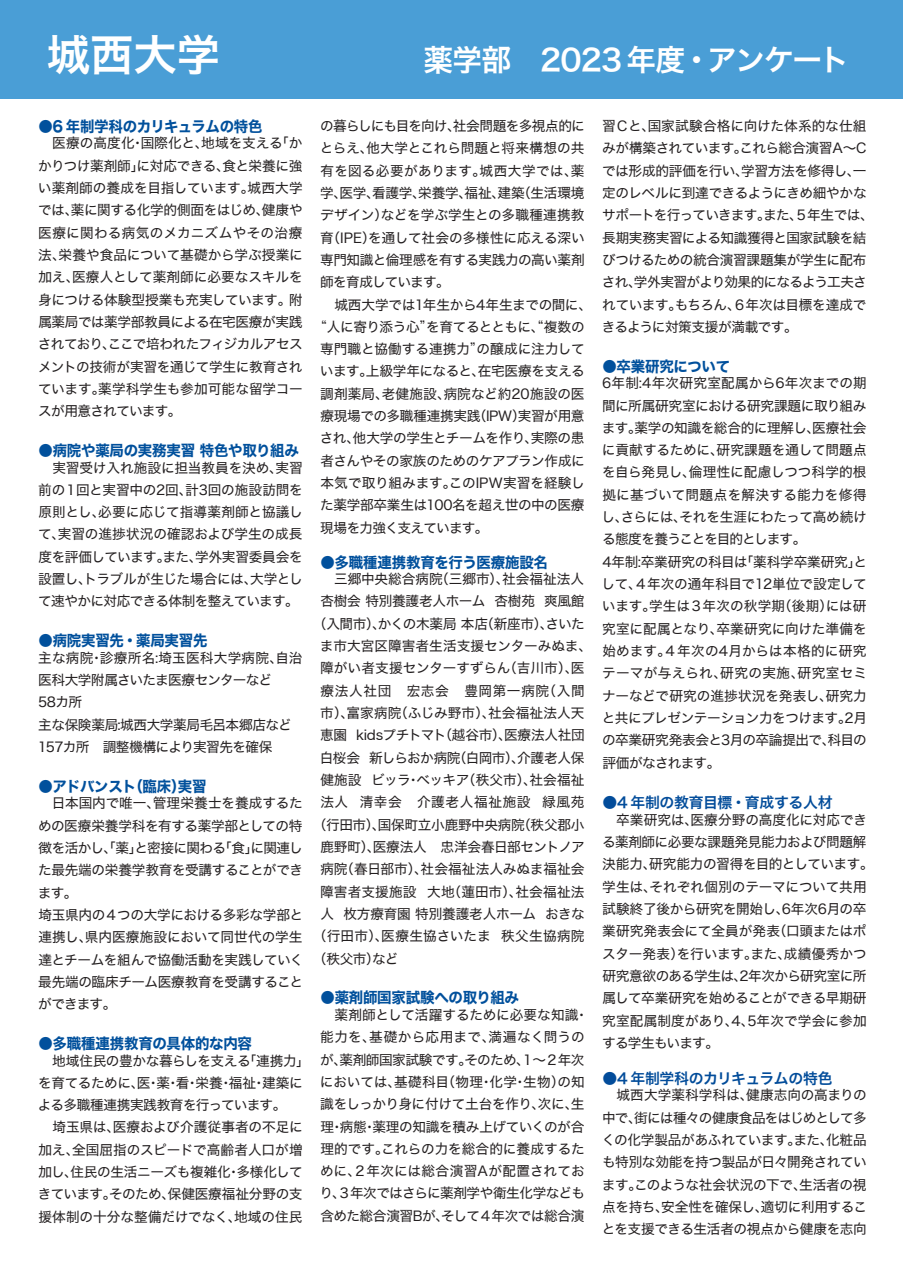
<style>
.page{position:relative;width:903px;height:1275px;background:#fff}
.page>*{position:absolute;margin:0;border:0;box-sizing:border-box;transform-origin:0 0}
.t1{font:43.4px "Hiragino Kaku W6 90 msp RKSJ H";color:#fff}
.t2{font:29.75px "Hiragino Kaku W6 90 msp RKSJ H";letter-spacing:-.03em;color:#fff}
.t3{font:14.88px "Hiragino Kaku W7 90 msp RKSJ H";letter-spacing:-.015em;color:#01509c}
.t4{font:14.88px "Hiragino Kaku W6 90 msp RKSJ H";letter-spacing:-.025em;color:#024c9a}
.t5{font:13.65px/22.4px "Hiragino Kaku W4 90 msp RKSJ H";letter-spacing:-.02em;color:#231f20}
.t6{font:13.65px "Hiragino Kaku W4 90 msp RKSJ H";color:#231f20}
.t7{font:13.65px "Hiragino Kaku W4 90 msp RKSJ H";letter-spacing:.005em;color:#231f20}
.t8{font:13.65px "Hiragino Kaku W4 90 msp RKSJ H";letter-spacing:.015em;color:#231f20}
.t9{font:13.65px "Hiragino Kaku W4 90 msp RKSJ H";letter-spacing:.045em;color:#231f20}
.t10{font:13.65px "Hiragino Kaku W4 90 msp RKSJ H";letter-spacing:-.06em;color:#231f20}
.t11{font:13.65px "Hiragino Kaku W4 90 msp RKSJ H";letter-spacing:.01em;color:#231f20}
.t12{font:13.65px "Hiragino Kaku W4 90 msp RKSJ H";letter-spacing:.025em;color:#231f20}
.t13{font:13.65px "Hiragino Kaku W4 90 msp RKSJ H";letter-spacing:-.055em;color:#231f20}
</style>
<div class="page">
<div style="left:0;top:0;width:903px;height:99px;background:#4a9ed6"></div>
<h1 class="t1" style="left:47px;top:33px;width:175px">城西大学</h1>
<h2 class="t2" style="left:423px;top:45px;width:427px">薬学部 2023 年度・アンケート</h2>
<p class="t3" style="left:38px;top:119px;width:226px">●6 年制学科のカリキュラムの特色</p>
<p class="t5" style="left:38px;top:133px;width:266px;text-align:justify">　医療の高度化・国際化と、地域を支える「かかりつけ薬剤師」に対応できる、食と栄養に強い薬剤師の養成を目指しています。城西大学では、薬に関する化学的側面をはじめ、健康や医療に関わる病気のメカニズムやその治療法、栄養や食品について基礎から学ぶ授業に加え、医療人として薬剤師に必要なスキルを身につける体験型授業も充実しています。附属薬局では薬学部教員による在宅医療が実践されており、ここで培われたフィジカルアセスメントの技術が実習を通じて学生に教育されています。薬学科学生も参加可能な留学コースが用意されています。</p>
<p class="t3" style="left:38px;top:443px;width:262px">●病院や薬局の実務実習特色や取り組み</p>
<p class="t5" style="left:38px;top:457px;width:266px;text-align:justify">　実習受け入れ施設に担当教員を決め、実習前の１回と実習中の2回、計3回の施設訪問を原則とし、必要に応じて指導薬剤師と協議して、実習の進捗状況の確認および学生の成長度を評価しています。また、学外実習委員会を設置し、トラブルが生じた場合には、大学として速やかに対応できる体制を整えています。</p>
<p class="t3" style="left:38px;top:633px;width:170px">●病院実習先・薬局実習先</p>
<p class="t5" style="left:38px;top:647px;width:266px">主な病院・診療所名:埼玉医科大学病院、自治医科大学附属さいたま医療センターなど<br>58カ所<br>主な保険薬局:城西大学薬局毛呂本郷店など<br>157カ所　調整機構により実習先を確保</p>
<p class="t3" style="left:38px;top:778px;width:169px">●アドバンスト（臨床）実習</p>
<p class="t5" style="left:38px;top:792px;width:267px">　日本国内で唯一、管理栄養士を養成するための医療栄養学科を有する薬学部としての特徴を活かし、「薬」と密接に関わる「食」に関連した最先端の栄養学教育を受講することができます。<br>埼玉県内の４つの大学における多彩な学部と連携し、県内医療施設において同世代の学生達とチームを組んで協働活動を実践していく最先端の臨床チーム医療教育を受講することができます。</p>
<p class="t3" style="left:38px;top:1036px;width:215px">●多職種連携教育の具体的な内容</p>
<p class="t5" style="left:38px;top:1050px;width:273px">　地域住民の豊かな暮らしを支える「連携力」を育てるために、医・薬・看・栄養・福祉・建築による多職種連携実践教育を行っています。<br>　埼玉県は、医療および介護従事者の不足に加え、全国屈指のスピードで高齢者人口が増加し、住民の生活ニーズも複雑化・多様化してきています。そのため、保健医療福祉分野の支援体制の十分な整備だけでなく、地域の住民</p>
<p class="t10" style="left:320px;top:119px;width:266px">の暮らしにも目を向け、社会問題を多視点的に</p>
<p class="t5" style="left:320px;top:137px;width:266px">とらえ、他大学とこれら問題と将来構想の共</p>
<p class="t12" style="left:320px;top:164px;width:266px">有を図る必要があります。城西大学では、薬</p>
<p class="t5" style="left:320px;top:182px;width:266px">学、医学、看護学、栄養学、福祉、建築（生活環境</p>
<p class="t7" style="left:320px;top:208px;width:266px">デザイン）などを学ぶ学生との多職種連携教</p>
<p class="t5" style="left:320px;top:227px;width:266px">育（IPE）を通して社会の多様性に応える深い</p>
<p class="t5" style="left:320px;top:249px;width:266px">専門知識と倫理感を有する実践力の高い薬剤</p>
<p class="t10" style="left:320px;top:275px;width:131px">師を育成しています。</p>
<p class="t5" style="left:320px;top:294px;width:273px">　城西大学では1年生から4年生までの間に、</p>
<p class="t5" style="left:313px;top:316px;width:273px">“人に寄り添う心”を育てるとともに、“複数の</p>
<p class="t5" style="left:320px;top:338px;width:266px">専門職と協働する連携力”の醸成に注力して</p>
<p class="t5" style="left:320px;top:361px;width:266px">います。上級学年になると、在宅医療を支える</p>
<p class="t7" style="left:320px;top:387px;width:266px">調剤薬局、老健施設、病院など約20施設の医</p>
<p class="t5" style="left:320px;top:405px;width:266px">療現場での多職種連携実践（IPW）実習が用意</p>
<p class="t5" style="left:320px;top:428px;width:266px">され、他大学の学生とチームを作り、実際の患</p>
<p class="t5" style="left:320px;top:450px;width:266px">者さんやその家族のためのケアプラン作成に</p>
<p class="t5" style="left:320px;top:472px;width:266px">本気で取り組みます。このIPW実習を経験し</p>
<p class="t5" style="left:320px;top:495px;width:266px">た薬学部卒業生は100名を超え世の中の医療</p>
<p class="t13" style="left:320px;top:521px;width:170px">現場を力強く支えています。</p>
<p class="t3" style="left:320px;top:554px;width:229px">●多職種連携教育を行う医療施設名</p>
<p class="t5" style="left:320px;top:568px;width:265px">　三郷中央総合病院（三郷市）、社会福祉法人</p>
<p class="t5" style="left:320px;top:591px;width:266px">杏樹会 特別養護老人ホーム 杏樹苑 爽風館</p>
<p class="t5" style="left:313px;top:613px;width:273px">（入間市）、かくの木薬局 本店（新座市）、さいた</p>
<p class="t7" style="left:320px;top:639px;width:273px">ま市大宮区障害者生活支援センターみぬま、</p>
<p class="t6" style="left:320px;top:661px;width:266px">障がい者支援センターすずらん（吉川市）、医</p>
<p class="t9" style="left:320px;top:684px;width:266px">療法人社団　宏志会　豊岡第一病院（入間</p>
<p class="t11" style="left:320px;top:706px;width:266px">市）、富家病院（ふじみ野市）、社会福祉法人天</p>
<p class="t5" style="left:320px;top:724px;width:266px">恵園 kidsプチトマト（越谷市）、医療法人社団</p>
<p class="t5" style="left:320px;top:747px;width:266px">白桜会 新しらおか病院（白岡市）、介護老人保</p>
<p class="t6" style="left:320px;top:773px;width:266px">健施設 ビッラ・ベッキア（秩父市）、社会福祉</p>
<p class="t9" style="left:320px;top:795px;width:266px">法人 清幸会　介護老人福祉施設 緑風苑</p>
<p class="t5" style="left:313px;top:814px;width:273px">（行田市）、国保町立小鹿野中央病院（秩父郡小</p>
<p class="t5" style="left:320px;top:836px;width:266px">鹿野町）、医療法人　忠洋会春日部セントノア</p>
<p class="t6" style="left:320px;top:862px;width:266px">病院（春日部市）、社会福祉法人みぬま福祉会</p>
<p class="t8" style="left:320px;top:884px;width:266px">障害者支援施設 大地（蓮田市）、社会福祉法</p>
<p class="t5" style="left:320px;top:903px;width:266px">人 枚方療育園 特別養護老人ホーム おきな</p>
<p class="t8" style="left:313px;top:929px;width:273px">（行田市）、医療生協さいたま 秩父生協病院</p>
<p class="t5" style="left:313px;top:948px;width:87px">（秩父市）など</p>
<p class="t3" style="left:320px;top:990px;width:200px">●薬剤師国家試験への取り組み</p>
<p class="t5" style="left:320px;top:1004px;width:270px">　薬剤師として活躍するために必要な知識・能力を、基礎から応用まで、満遍なく問うのが、薬剤師国家試験です。そのため、１～２年次においては、基礎科目（物理・化学・生物）の知識をしっかり身に付けて土台を作り、次に、生理・病態・薬理の知識を積み上げていくのが合理的です。これらの力を総合的に養成するために、２年次には総合演習Aが配置されており、３年次ではさらに薬剤学や衛生化学なども含めた総合演習Bが、そして４年次では総合演</p>
<p class="t5" style="left:602px;top:115px;width:273px">習Ｃと、国家試験合格に向けた体系的な仕組みが構築されています。これら総合演習A～Cでは形成的評価を行い、学習方法を修得し、一定のレベルに到達できるようにきめ細やかなサポートを行っていきます。また、５年生では、長期実務実習による知識獲得と国家試験を結びつけるための統合演習課題集が学生に配布され、学外実習がより効果的になるよう工夫されています。もちろん、６年次は目標を達成できるように対策支援が満載です。</p>
<p class="t3" style="left:602px;top:358px;width:129px">●卒業研究について</p>
<p class="t5" style="left:602px;top:372px;width:267px">6年制:4年次研究室配属から6年次までの期間に所属研究室における研究課題に取り組みます。薬学の知識を総合的に理解し、医療社会に貢献するために、研究課題を通して問題点を自ら発見し、倫理性に配慮しつつ科学的根拠に基づいて問題点を解決する能力を修得し、さらには、それを生涯にわたって高め続ける態度を養うことを目的とします。<br>4年制:卒業研究の科目は「薬科学卒業研究」として、４年次の通年科目で12単位で設定しています。学生は３年次の秋学期（後期）には研究室に配属となり、卒業研究に向けた準備を始めます。４年次の4月からは本格的に研究テーマが与えられ、研究の実施、研究室セミナーなどで研究の進捗状況を発表し、研究力と共にプレゼンテーション力をつけます。2月の卒業研究発表会と3月の卒論提出で、科目の評価がなされます。</p>
<p class="t4" style="left:602px;top:795px;width:232px">●4 年制の教育目標・育成する人材</p>
<p class="t5" style="left:602px;top:809px;width:273px">　卒業研究は、医療分野の高度化に対応できる薬剤師に必要な課題発見能力および問題解決能力、研究能力の習得を目的としています。学生は、それぞれ個別のテーマについて共用試験終了後から研究を開始し、6年次6月の卒業研究発表会にて全員が発表（口頭またはポスター発表）を行います。また、成績優秀かつ研究意欲のある学生は、2年次から研究室に所属して卒業研究を始めることができる早期研究室配属制度があり、4、5年次で学会に参加する学生もいます。</p>
<p class="t4" style="left:602px;top:1070px;width:232px">●4 年制学科のカリキュラムの特色</p>
<p class="t5" style="left:602px;top:1085px;width:267px;text-align:justify">　城西大学薬科学科は、健康志向の高まりの中で、街には種々の健康食品をはじめとして多くの化学製品があふれています。また、化粧品も特別な効能を持つ製品が日々開発されています。このような社会状況の下で、生活者の視点を持ち、安全性を確保し、適切に利用することを支援できる生活者の視点から健康を志向</p>
</div>
